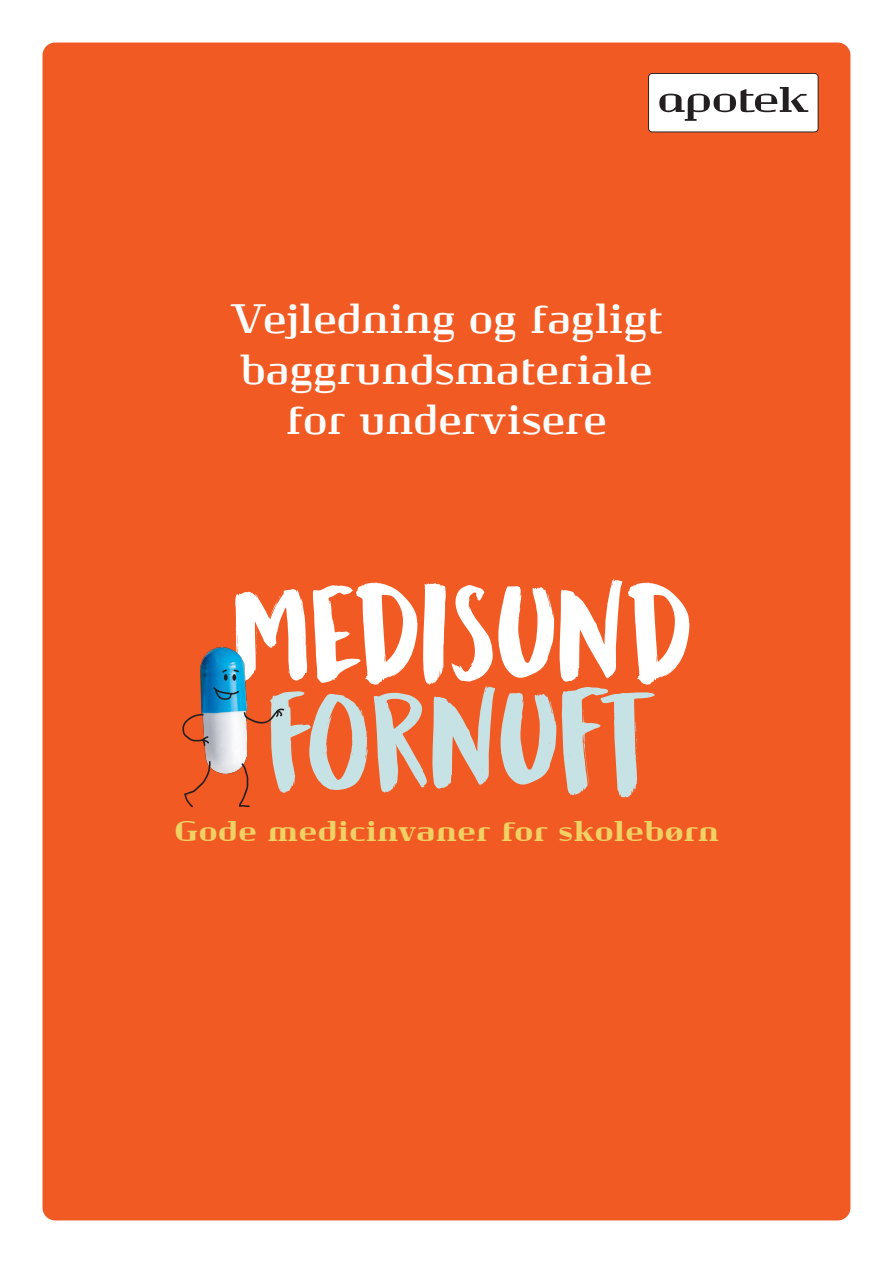
<style>
.page{position:relative;width:893px;height:1263px;background:#fff}
.page>*{position:absolute;margin:0;border:0;box-sizing:border-box;transform-origin:0 0}
.t1{font:138.45px "Mandarin Whispers";color:#fff}
.t2{font:138.45px "Mandarin Whispers";color:#c7e2e5}
.t3{font:700 41.85px "Pharma";color:#fff}
.t4{font:900 28.5px "Pharma";letter-spacing:.02em;color:#f0d164}
</style>
<div class="page">
<div style="left:43px;top:43px;width:807px;height:1177px;background:#f15a23;border-radius:13px"></div>
<img style="left:200px;top:648px;width:46px;height:125px">
<svg style="left:238px;top:763px;width:12px;height:44px"></svg>
<svg style="left:244px;top:708px;width:40px;height:16px"></svg>
<svg style="left:182px;top:714px;width:27px;height:32px"></svg>
<svg style="left:213px;top:687px;width:27px;height:13px"></svg>
<svg style="left:222px;top:669px;width:17px;height:12px"></svg>
<svg style="left:184px;top:761px;width:27px;height:47px"></svg>
<svg style="left:648px;top:73px;width:171px;height:59px"></svg>
<div style="left:649px;top:74px;width:169px;height:57px;background:#fff;border-radius:3px"></div>
<svg style="left:659px;top:87px;width:149px;height:34px"></svg>
<p class="t3" style="left:230px;top:295px;width:434px">Vejledning og fagligt</p>
<p class="t3" style="left:241px;top:345px;width:413px">baggrundsmateriale</p>
<p class="t3" style="left:286px;top:395px;width:322px">for undervisere</p>
<p class="t1" style="left:232px;top:548px;width:461px">MEDISUND</p>
<p class="t2" style="left:267px;top:655px;width:391px">FORNUFT</p>
<p class="t4" style="left:174px;top:814px;width:546px">Gode medicinvaner for skolebørn</p>
</div>
